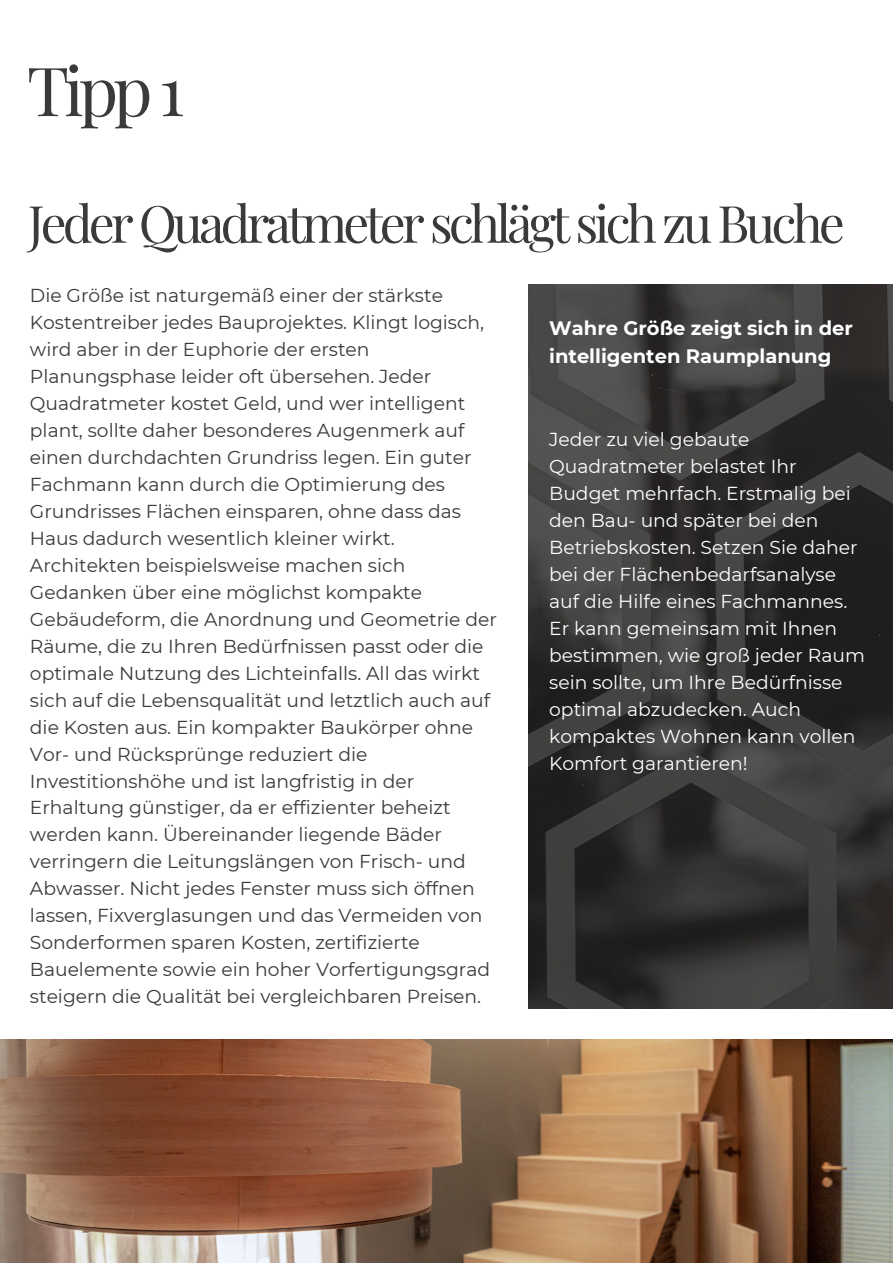
<style>
.page{position:relative;width:893px;height:1264px;background:#fff}
.page>*{position:absolute;margin:0;border:0;box-sizing:border-box;transform-origin:0 0}
.t1{font:67.8px "Playfair Display";color:#3b3939}
.t2{font:51.3px "Playfair Display";letter-spacing:-.075em;color:#3b3939}
.t3{font:700 19.5px/28px "Montserrat";color:#fff}
.t4{font:18.75px/27px "Montserrat";color:#3b3939}
.t5{font:18.75px/27px "Montserrat";color:#fff}
</style>
<div class="page">
<img style="left:528px;top:285px;width:364px;height:723px">
<img style="left:0;top:1039px;width:892px;height:223px">
<p class="t1" style="left:27px;top:43px;width:159px">Tipp 1</p>
<p class="t2" style="left:28px;top:187px;width:818px">Jeder Quadratmeter schlägt sich zu Buche</p>
<p class="t4" style="left:30px;top:281px;width:468px">Die Größe ist naturgemäß einer der stärkste Kostentreiber jedes Bauprojektes. Klingt logisch, wird aber in der Euphorie der ersten Planungsphase leider oft übersehen. Jeder Quadratmeter kostet Geld, und wer intelligent plant, sollte daher besonderes Augenmerk auf einen durchdachten Grundriss legen. Ein guter Fachmann kann durch die Optimierung des Grundrisses Flächen einsparen, ohne dass das Haus dadurch wesentlich kleiner wirkt.<br>Architekten beispielsweise machen sich Gedanken über eine möglichst kompakte Gebäudeform, die Anordnung und Geometrie der Räume, die zu Ihren Bedürfnissen passt oder die optimale Nutzung des Lichteinfalls. All das wirkt sich auf die Lebensqualität und letztlich auch auf die Kosten aus. Ein kompakter Baukörper ohne Vor- und Rücksprünge reduziert die Investitionshöhe und ist langfristig in der Erhaltung günstiger, da er effizienter beheizt werden kann. Übereinander liegende Bäder verringern die Leitungslängen von Frisch- und Abwasser. Nicht jedes Fenster muss sich öffnen lassen, Fixverglasungen und das Vermeiden von Sonderformen sparen Kosten, zertifizierte Bauelemente sowie ein hoher Vorfertigungsgrad steigern die Qualität bei vergleichbaren Preisen.</p>
<p class="t3" style="left:549px;top:314px;width:305px">Wahre Größe zeigt sich in der intelligenten Raumplanung</p>
<p class="t5" style="left:549px;top:426px;width:317px">Jeder zu viel gebaute<br>Quadratmeter belastet Ihr<br>Budget mehrfach. Erstmalig bei den Bau- und später bei den<br>Betriebskosten. Setzen Sie daher bei der Flächenbedarfsanalyse auf die Hilfe eines Fachmannes.<br>Er kann gemeinsam mit Ihnen bestimmen, wie groß jeder Raum sein sollte, um Ihre Bedürfnisse optimal abzudecken. Auch kompaktes Wohnen kann vollen<br>Komfort garantieren!</p>
</div>
